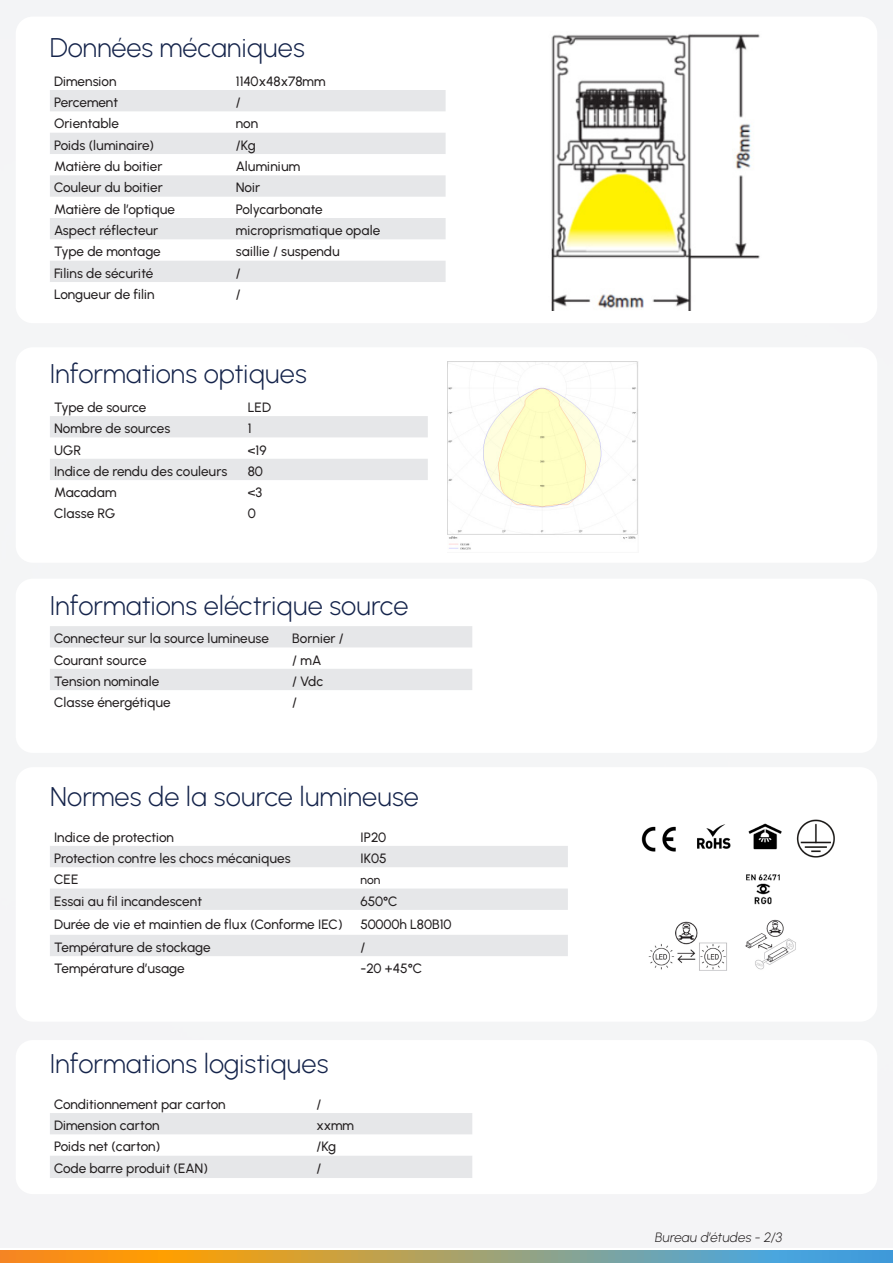
<style>
.page{position:relative;width:893px;height:1263px;background:#fff}
.page>*{position:absolute;margin:0;border:0;box-sizing:border-box;transform-origin:0 0}
.t1{font:300 27px "Urbanist";color:#15244b}
.Texte_courant{font:500 13.5px "Urbanist";letter-spacing:-.005em;color:#231f20}
.Texte_courant-2{font:italic 300 13.5px "Urbanist";color:#231f20}
.Texte_courant-3{font:500 12px "Urbanist";color:#231f20}
</style>
<div class="page">
<svg style="left:0;top:1251px;width:893px;height:12px;background:#a79e6c"></svg>
<img style="left:550px;top:34px;width:211px;height:277px">
<svg style="left:50px;top:1113px;width:422px;height:65px"></svg>
<svg style="left:50px;top:846px;width:518px;height:110px;fill:#e6e7e9"></svg>
<img style="left:746px;top:874px;width:34px;height:31px">
<img style="left:697px;top:824px;width:34px;height:25px">
<img style="left:641px;top:826px;width:35px;height:26px">
<img style="left:745px;top:919px;width:51px;height:51px">
<img style="left:648px;top:921px;width:79px;height:50px">
<img style="left:748px;top:819px;width:87px;height:39px">
<svg style="left:50px;top:416px;width:378px;height:64px"></svg>
<img style="left:447px;top:362px;width:191px;height:188px">
<svg style="left:50px;top:626px;width:422px;height:64px"></svg>
<svg style="left:50px;top:90px;width:396px;height:192px;fill:#e6e7e9"></svg>
<p class="t1" style="left:50px;top:31px;width:256px">Données mécaniques</p>
<p class="Texte_courant" style="left:54px;top:73px;width:64px">Dimension</p>
<p class="Texte_courant" style="left:236px;top:73px;width:91px">1140x48x78mm</p>
<p class="Texte_courant" style="left:54px;top:94px;width:65px">Percement</p>
<p class="Texte_courant" style="left:236px;top:94px;width:6px">/</p>
<p class="Texte_courant" style="left:54px;top:116px;width:66px">Orientable</p>
<p class="Texte_courant" style="left:236px;top:116px;width:24px">non</p>
<p class="Texte_courant" style="left:54px;top:137px;width:101px">Poids (luminaire)</p>
<p class="Texte_courant" style="left:236px;top:137px;width:21px">/Kg</p>
<p class="Texte_courant" style="left:54px;top:158px;width:110px">Matière du boitier</p>
<p class="Texte_courant" style="left:236px;top:158px;width:66px">Aluminium</p>
<p class="Texte_courant" style="left:54px;top:180px;width:110px">Couleur du boitier</p>
<p class="Texte_courant" style="left:236px;top:180px;width:26px">Noir</p>
<p class="Texte_courant" style="left:54px;top:201px;width:122px">Matière de l’optique</p>
<p class="Texte_courant" style="left:236px;top:201px;width:88px">Polycarbonate</p>
<p class="Texte_courant" style="left:54px;top:222px;width:106px">Aspect réflecteur</p>
<p class="Texte_courant" style="left:236px;top:222px;width:146px">microprismatique opale</p>
<p class="Texte_courant" style="left:54px;top:244px;width:108px">Type de montage</p>
<p class="Texte_courant" style="left:236px;top:244px;width:106px">saillie / suspendu</p>
<p class="Texte_courant" style="left:54px;top:265px;width:101px">Filins de sécurité</p>
<p class="Texte_courant" style="left:236px;top:265px;width:6px">/</p>
<p class="Texte_courant" style="left:54px;top:286px;width:102px">Longueur de filin</p>
<p class="Texte_courant" style="left:236px;top:286px;width:6px">/</p>
<p class="t1" style="left:50px;top:358px;width:258px">Informations optiques</p>
<p class="Texte_courant" style="left:54px;top:399px;width:94px">Type de source</p>
<p class="Texte_courant" style="left:248px;top:399px;width:25px">LED</p>
<p class="Texte_courant" style="left:54px;top:420px;width:118px">Nombre de sources</p>
<p class="Texte_courant" style="left:248px;top:420px;width:5px">1</p>
<p class="Texte_courant" style="left:54px;top:442px;width:29px">UGR</p>
<p class="Texte_courant" style="left:248px;top:442px;width:20px">&lt;19</p>
<p class="Texte_courant" style="left:54px;top:463px;width:175px">Indice de rendu des couleurs</p>
<p class="Texte_courant" style="left:248px;top:463px;width:17px">80</p>
<p class="Texte_courant" style="left:54px;top:484px;width:64px">Macadam</p>
<p class="Texte_courant" style="left:248px;top:484px;width:16px">&lt;3</p>
<p class="Texte_courant" style="left:54px;top:506px;width:62px">Classe RG</p>
<p class="Texte_courant" style="left:248px;top:506px;width:10px">0</p>
<p class="t1" style="left:50px;top:589px;width:360px">Informations eléctrique source</p>
<p class="Texte_courant" style="left:54px;top:630px;width:216px">Connecteur sur la source lumineuse</p>
<p class="Texte_courant" style="left:292px;top:630px;width:53px">Bornier /</p>
<p class="Texte_courant" style="left:54px;top:652px;width:94px">Courant source</p>
<p class="Texte_courant" style="left:292px;top:652px;width:31px">/ mA</p>
<p class="Texte_courant" style="left:54px;top:673px;width:107px">Tension nominale</p>
<p class="Texte_courant" style="left:292px;top:673px;width:32px">/ Vdc</p>
<p class="Texte_courant" style="left:54px;top:694px;width:118px">Classe énergétique</p>
<p class="Texte_courant" style="left:292px;top:694px;width:6px">/</p>
<p class="t1" style="left:50px;top:780px;width:371px">Normes de la source lumineuse</p>
<p class="Texte_courant" style="left:54px;top:829px;width:122px">Indice de protection</p>
<p class="Texte_courant" style="left:361px;top:829px;width:27px">IP20</p>
<p class="Texte_courant" style="left:54px;top:850px;width:238px">Protection contre les chocs mécaniques</p>
<p class="Texte_courant" style="left:361px;top:850px;width:28px">IK05</p>
<p class="Texte_courant" style="left:54px;top:871px;width:26px">CEE</p>
<p class="Texte_courant-3" style="left:361px;top:872px;width:21px">non</p>
<p class="Texte_courant" style="left:54px;top:893px;width:149px">Essai au fil incandescent</p>
<p class="Texte_courant" style="left:361px;top:893px;width:39px">650°C</p>
<p class="Texte_courant" style="left:54px;top:916px;width:290px">Durée de vie et maintien de flux (Conforme IEC)</p>
<p class="Texte_courant" style="left:361px;top:916px;width:93px">50000h L80B10</p>
<p class="Texte_courant" style="left:54px;top:939px;width:158px">Température de stockage</p>
<p class="Texte_courant" style="left:361px;top:939px;width:6px">/</p>
<p class="Texte_courant" style="left:54px;top:960px;width:132px">Température d’usage</p>
<p class="Texte_courant" style="left:361px;top:960px;width:63px">-20 +45°C</p>
<p class="t1" style="left:50px;top:1047px;width:280px">Informations logistiques</p>
<p class="Texte_courant" style="left:54px;top:1096px;width:173px">Conditionnement par carton</p>
<p class="Texte_courant" style="left:316px;top:1096px;width:6px">/</p>
<p class="Texte_courant" style="left:54px;top:1117px;width:107px">Dimension carton</p>
<p class="Texte_courant" style="left:316px;top:1117px;width:39px">xxmm</p>
<p class="Texte_courant" style="left:54px;top:1139px;width:108px">Poids net (carton)</p>
<p class="Texte_courant" style="left:316px;top:1139px;width:21px">/Kg</p>
<p class="Texte_courant" style="left:54px;top:1160px;width:155px">Code barre produit (EAN)</p>
<p class="Texte_courant" style="left:316px;top:1160px;width:6px">/</p>
<p class="Texte_courant-2" style="left:656px;top:1229px;width:129px">Bureau d’études - 2/3</p>
</div>
